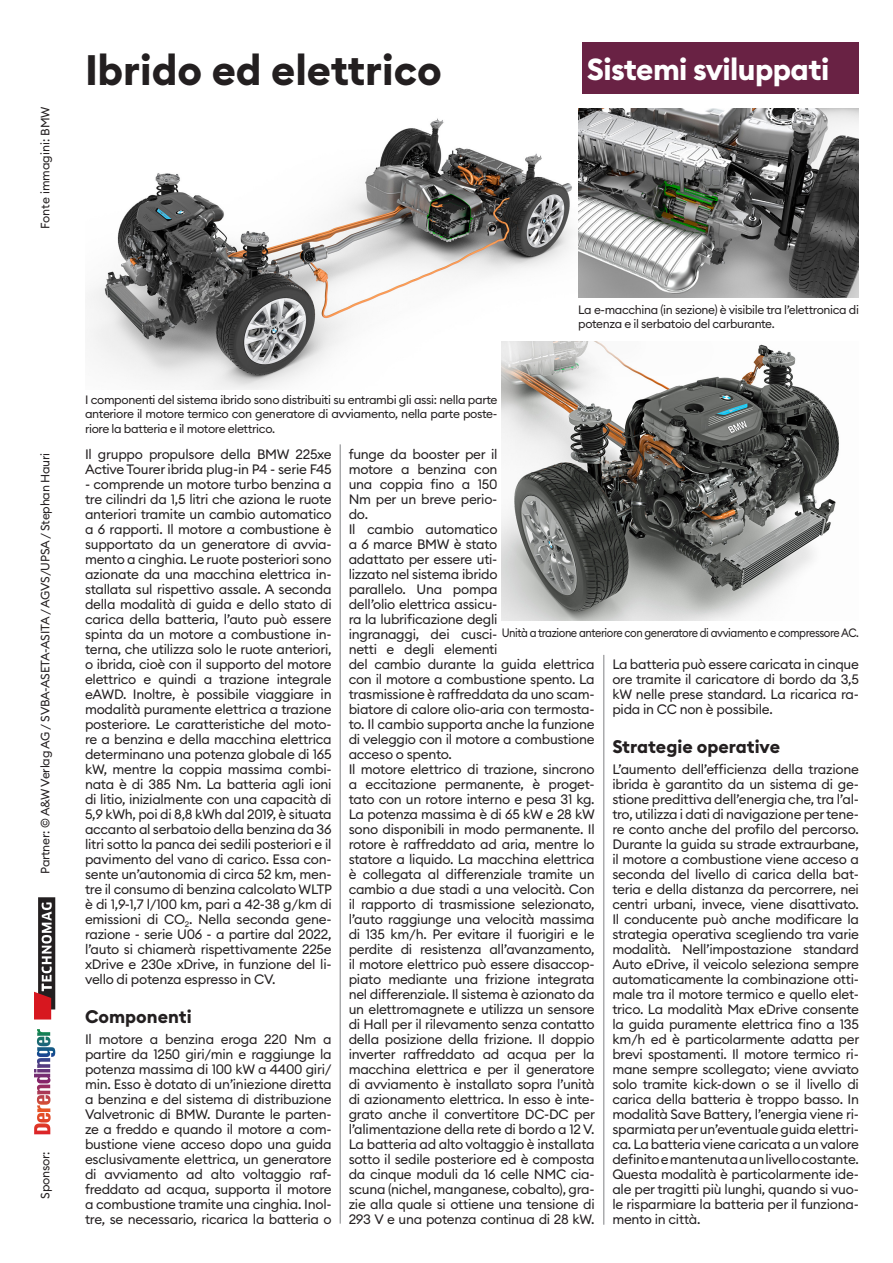
<style>
.page{position:relative;width:893px;height:1263px;background:#fff}
.page>*{position:absolute;margin:0;border:0;box-sizing:border-box;transform-origin:0 0}
.Projektschrift_Übers{font:700 42px "Euclid Circular B";color:#231f20}
.Kapitel-oben_rechts{font:700 30px "Euclid Circular B";letter-spacing:-.02em;color:#fff}
.Projektschrift_Unter{font:700 18px "Euclid Circular B";color:#231f20}
.Text{font:13.5px/15px "Euclid Circular B";letter-spacing:-.02em;color:#231f20;text-align:justify}
.Bildlegende__Bildbes{font:12px/14.4px "Euclid Circular B";letter-spacing:-.03em;color:#231f20;text-align:justify}
.Bildlegende__Bildbes-2{font:12px "Euclid Circular B";letter-spacing:-.03em;color:#231f20;scale:.91 1}
.Quellen{font:12px "Euclid Circular B";color:#231f20}
</style>
<div class="page">
<hr style="left:603px;top:655px;width:1px;height:570px;background:#808285">
<hr style="left:340px;top:444px;width:1px;height:780px;background:#808285">
<div style="left:38px;top:897px;width:17px;height:112px;background:#231f20"></div>
<svg style="left:34px;top:902px;width:18px;height:117px"></svg>
<svg style="left:37px;top:1029px;width:13px;height:17px"></svg>
<div style="left:583px;top:43px;width:276px;height:51px;background:#692244"></div>
<img style="left:87px;top:108px;width:508px;height:282px">
<img style="left:502px;top:342px;width:337px;height:278px">
<img style="left:578px;top:109px;width:281px;height:188px">
<p class="Quellen" style="left:37px;top:229px;width:124px;rotate:-90deg">Fonte immagini: BMW</p>
<p class="Bildlegende__Bildbes" style="left:38px;top:874px;width:423px;rotate:-90deg">Partner: © A&amp;W Verlag AG / SVBA-ASETA-ASITA / AGVS/UPSA / Stephan Hauri</p>
<p class="Bildlegende__Bildbes" style="left:38px;top:1199px;width:49px;rotate:-90deg">Sponsor:</p>
<p class="Projektschrift_Übers" style="left:85px;top:43px;width:358px">Ibrido ed elettrico</p>
<p class="Kapitel-oben_rechts" style="left:587px;top:50px;width:244px">Sistemi sviluppati</p>
<p class="Bildlegende__Bildbes" style="left:85px;top:392px;width:414px">I componenti del sistema ibrido sono distribuiti su entrambi gli assi: nella parte anteriore il motore termico con generatore di avviamento, nella parte poste&shy;riore la batteria e il motore elettrico.</p>
<p class="Bildlegende__Bildbes" style="left:578px;top:302px;width:282px">La e-macchina (in sezione) è visibile tra l’elettronica di potenza e il serbatoio del carburante.</p>
<p class="Text" style="left:85px;top:447px;width:248px">Il gruppo propulsore della BMW 225xe<br>Active Tourer ibrida plug-in P4 - serie F45</p>
<p class="Text" style="left:85px;top:477px;width:249px">- comprende un motore turbo benzina a tre cilindri da 1,5 litri che aziona le ruote anteriori tramite un cambio automatico a 6 rapporti. Il motore a combustione è supportato da un generatore di avvia&shy;mento a cinghia. Le ruote posteriori sono azionate da una macchina elettrica in&shy;stallata sul rispettivo assale. A seconda della modalità di guida e dello stato di carica della batteria, l’auto può essere spinta da un motore a combustione in&shy;terna, che utilizza solo le ruote anteriori, o ibrida, cioè con il supporto del motore elettrico e quindi a trazione integrale eAWD. Inoltre, è possibile viaggiare in modalità puramente elettrica a trazione posteriore. Le caratteristiche del moto&shy;re a benzina e della macchina elettrica determinano una potenza globale di 165 kW, mentre la coppia massima combi&shy;nata è di 385 Nm. La batteria agli ioni di litio, inizialmente con una capacità di 5,9 kWh, poi di 8,8 kWh dal 2019, è situata accanto al serbatoio della benzina da 36 litri sotto la panca dei sedili posteriori e il pavimento del vano di carico. Essa con&shy;sente un’autonomia di circa 52 km, men&shy;tre il consumo di benzina calcolato WLTP è di 1,9-1,7 l/100 km, pari a 42-38 g/km di emissioni di CO<sub>2</sub>. Nella seconda gene&shy;razione - serie U06 - a partire dal 2022, l’auto si chiamerà rispettivamente 225e xDrive e 230e xDrive, in funzione del li&shy;vello di potenza espresso in CV.</p>
<p class="Projektschrift_Unter" style="left:85px;top:1005px;width:108px">Componenti</p>
<p class="Text" style="left:85px;top:1032px;width:248px">Il motore a benzina eroga 220 Nm a partire da 1250 giri/min e raggiunge la potenza massima di 100 kW a 4400 giri/ min. Esso è dotato di un’iniezione diretta a benzina e del sistema di distribuzione Valvetronic di BMW. Durante le parten&shy;ze a freddo e quando il motore a com&shy;bustione viene acceso dopo una guida esclusivamente elettrica, un generatore di avviamento ad alto voltaggio raf&shy;freddato ad acqua, supporta il motore a combustione tramite una cinghia. Inol&shy;tre, se necessario, ricarica la batteria o</p>
<p class="Text" style="left:349px;top:447px;width:150px">funge da booster per il motore a benzina con una coppia fino a 150<br>Nm per un breve perio&shy;do.</p>
<p class="Text" style="left:349px;top:522px;width:248px;text-align:left">Il cambio automatico<br>a 6 marce BMW è stato<br>adattato per essere uti-<br>lizzato nel sistema ibrido<br>parallelo. Una pompa<br>dell’olio elettrica assicu-<br>ra la lubrificazione degli<br>ingranaggi, dei cusci-<br>netti e degli elementi<br>del cambio durante la guida elettrica con il motore a combustione spento. La trasmissione è raffreddata da uno scam&shy;biatore di calore olio-aria con termosta&shy;to. Il cambio supporta anche la funzione di veleggio con il motore a combustione acceso o spento.</p>
<p class="Text" style="left:349px;top:762px;width:248px">Il motore elettrico di trazione, sincrono a eccitazione permanente, è proget&shy;tato con un rotore interno e pesa 31 kg.<br>La potenza massima è di 65 kW e 28 kW sono disponibili in modo permanente. Il rotore è raffreddato ad aria, mentre lo statore a liquido. La macchina elettrica è collegata al differenziale tramite un cambio a due stadi a una velocità. Con il rapporto di trasmissione selezionato, l’auto raggiunge una velocità massima di 135 km/h. Per evitare il fuorigiri e le perdite di resistenza all’avanzamento, il motore elettrico può essere disaccop&shy;piato mediante una frizione integrata nel differenziale. Il sistema è azionato da un elettromagnete e utilizza un sensore di Hall per il rilevamento senza contatto della posizione della frizione. Il doppio inverter raffreddato ad acqua per la macchina elettrica e per il generatore di avviamento è installato sopra l’unità di azionamento elettrica. In esso è inte&shy;grato anche il convertitore DC-DC per l’alimentazione della rete di bordo a 12 V.<br>La batteria ad alto voltaggio è installata sotto il sedile posteriore ed è composta da cinque moduli da 16 celle NMC cia&shy;scuna (nichel, manganese, cobalto), gra&shy;zie alla quale si ottiene una tensione di 293 V e una potenza continua di 28 kW.</p>
<p class="Bildlegende__Bildbes-2" style="left:502px;top:625px;width:394px">Unità a trazione anteriore con generatore di avviamento e compressore AC.</p>
<p class="Text" style="left:612px;top:657px;width:248px">La batteria può essere caricata in cinque ore tramite il caricatore di bordo da 3,5 kW nelle prese standard. La ricarica ra&shy;pida in CC non è possibile.</p>
<p class="Projektschrift_Unter" style="left:612px;top:735px;width:169px">Strategie operative</p>
<p class="Text" style="left:612px;top:762px;width:248px">L’aumento dell’efficienza della trazione ibrida è garantito da un sistema di ge&shy;stione predittiva dell’energia che, tra l’al&shy;tro, utilizza i dati di navigazione per tene&shy;re conto anche del profilo del percorso.<br>Durante la guida su strade extraurbane, il motore a combustione viene acceso a seconda del livello di carica della bat&shy;teria e della distanza da percorrere, nei centri urbani, invece, viene disattivato.<br>Il conducente può anche modificare la strategia operativa scegliendo tra varie modalità. Nell’impostazione standard Auto eDrive, il veicolo seleziona sempre automaticamente la combinazione otti&shy;male tra il motore termico e quello elet&shy;trico. La modalità Max eDrive consente la guida puramente elettrica fino a 135 km/h ed è particolarmente adatta per brevi spostamenti. Il motore termico ri&shy;mane sempre scollegato; viene avviato solo tramite kick-down o se il livello di carica della batteria è troppo basso. In modalità Save Battery, l’energia viene ri&shy;sparmiata per un’eventuale guida elettri&shy;ca. La batteria viene caricata a un valore definito e mantenuta a un livello costante.<br>Questa modalità è particolarmente ide&shy;ale per tragitti più lunghi, quando si vuo&shy;le risparmiare la batteria per il funziona&shy;mento in città.</p>
</div>
